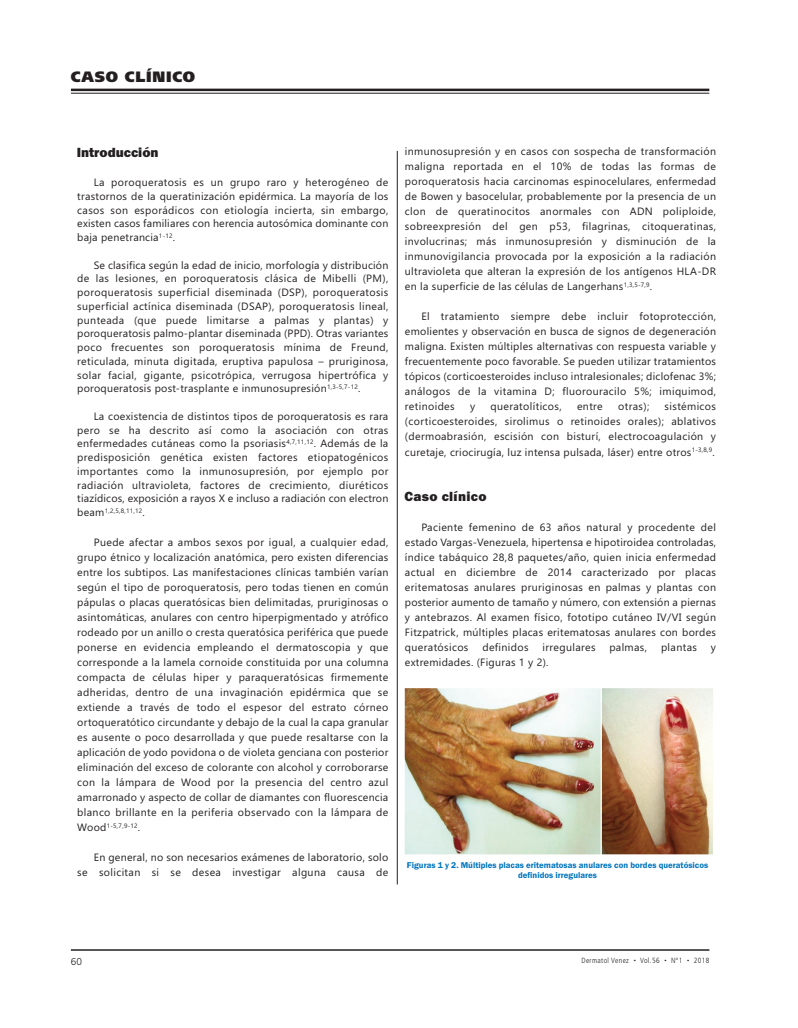
<style>
.page{position:relative;width:798px;height:1028px;background:#fff}
.page>*{position:absolute;margin:0;border:0;box-sizing:border-box;transform-origin:0 0}
.t1{font:900 15px "Frutiger LT Std";letter-spacing:.05em;color:#231f20}
.t2{font:800 13.75px "Franklin Gothic";color:#231f20}
.t3{font:800 13.75px "Franklin Gothic";letter-spacing:.025em;color:#231f20}
.t4{font:10.62px/15px "Gadugi";letter-spacing:.025em;color:#231f20;text-align:justify}
.t5{font:300 10px "Frutiger LT Std";color:#231f20}
.t6{font:600 8.75px/10px "Franklin Gothic";color:#0075bf;text-align:center}
.t7{font:300 condensed 7.5px "Frutiger LT Std";letter-spacing:.05em;color:#231f20}
.t8{font:6.38px "Gadugi";color:#231f20}
.s1{font-size:10.62px}
.s2{font-size:4.38px}
</style>
<div class="page">
<hr style="left:71px;top:89px;width:638px;height:2px;background:#231f20">
<hr style="left:71px;top:93px;width:638px;height:1px;background:#231f20">
<hr style="left:397px;top:151px;width:1px;height:733px;background:#231f20">
<hr style="left:71px;top:949px;width:638px;height:1px;background:#231f20">
<img style="left:404px;top:688px;width:197px;height:166px">
<img style="left:601px;top:688px;width:112px;height:166px">
<h1 class="t1" style="left:71px;top:70px;width:126px">CASO CLÍNICO</h1>
<p class="t2" style="left:77px;top:144px;width:83px">Introducción</p>
<p class="t4" style="left:77px;top:175px;width:312px;line-height:13.8px;text-indent:16px">La poroqueratosis es un grupo raro y heterogéneo de trastornos de la queratinización epidérmica. La mayoría de los casos son esporádicos con etiología incierta, sin embargo, existen casos familiares con herencia autosómica dominante con baja penetrancia<sup>1-12</sup>.</p>
<p class="t4" style="left:77px;top:258px;width:312px;line-height:13.8px;text-indent:16px">Se clasifica según la edad de inicio, morfología y distribución de las lesiones, en poroqueratosis clásica de Mibelli (PM), poroqueratosis superficial diseminada (DSP), poroqueratosis superficial actínica diseminada (DSAP), poroqueratosis lineal, punteada (que puede limitarse a palmas y plantas) y poroqueratosis palmo-plantar diseminada (PPD). Otras variantes poco frecuentes son poroqueratosis mínima de Freund, reticulada, minuta digitada, eruptiva papulosa – pruriginosa, solar facial, gigante, psicotrópica, verrugosa hipertrófica y poroqueratosis post-trasplante e inmunosupresión<sup>1,3-5,7-12</sup>.</p>
<p class="t4" style="left:77px;top:409px;width:312px;line-height:13.8px;text-indent:16px">La coexistencia de distintos tipos de poroqueratosis es rara pero se ha descrito así como la asociación con otras enfermedades cutáneas como la psoriasis<sup>4,7,11,12</sup>. Además de la predisposición genética existen factores etiopatogénicos importantes como la inmunosupresión, por ejemplo por radiación ultravioleta, factores de crecimiento, diuréticos tiazídicos, exposición a rayos X e incluso a radiación con electron</p>
<p class="t8" style="left:77px;top:507px;width:69px"><span class="s1">beam</span>1,2,5,8,11,12<span class="s1">.</span></p>
<p class="t4" style="left:77px;top:535px;width:312px;text-indent:16px">Puede afectar a ambos sexos por igual, a cualquier edad, grupo étnico y localización anatómica, pero existen diferencias entre los subtipos. Las manifestaciones clínicas también varían según el tipo de poroqueratosis, pero todas tienen en común pápulas o placas queratósicas bien delimitadas, pruriginosas o asintomáticas, anulares con centro hiperpigmentado y atrófico rodeado por un anillo o cresta queratósica periférica que puede ponerse en evidencia empleando el dermatoscopia y que corresponde a la lamela cornoide constituida por una columna compacta de células hiper y paraqueratósicas firmemente adheridas, dentro de una invaginación epidérmica que se extiende a través de todo el espesor del estrato córneo ortoqueratótico circundante y debajo de la cual la capa granular es ausente o poco desarrollada y que puede resaltarse con la aplicación de yodo povidona o de violeta genciana con posterior eliminación del exceso de colorante con alcohol y corroborarse con la lámpara de Wood por la presencia del centro azul amarronado y aspecto de collar de diamantes con fluorescencia blanco brillante en la periferia observado con la lámpara de</p>
<p class="t8" style="left:77px;top:822px;width:64px"><span class="s1">Wood</span>1-5,7,9-12<span class="s1">.</span></p>
<p class="t4" style="left:77px;top:850px;width:312px;text-align:right">En general, no son necesarios exámenes de laboratorio, solo<br>se solicitan si se desea investigar alguna causa de</p>
<p class="t4" style="left:405px;top:144px;width:312px">inmunosupresión y en casos con sospecha de transformación maligna reportada en el 10% de todas las formas de poroqueratosis hacia carcinomas espinocelulares, enfermedad de Bowen y basocelular, probablemente por la presencia de un clon de queratinocitos anormales con ADN poliploide, sobreexpresión del gen p53, filagrinas, citoqueratinas, involucrinas; más inmunosupresión y disminución de la inmunovigilancia provocada por la exposición a la radiación ultravioleta que alteran la expresión de los antígenos HLA-DR en la superficie de las células de Langerhans<sup>1,3,5-7,9</sup>.</p>
<p class="t4" style="left:405px;top:309px;width:312px;text-indent:16px">El tratamiento siempre debe incluir fotoprotección, emolientes y observación en busca de signos de degeneración maligna. Existen múltiples alternativas con respuesta variable y frecuentemente poco favorable. Se pueden utilizar tratamientos tópicos (corticoesteroides incluso intralesionales; diclofenac 3%; análogos de la vitamina D; fluorouracilo 5%; imiquimod, retinoides</p>
<p class="t4" style="left:405px;top:399px;width:312px;text-indent:259px">sistémicos (corticoesteroides, sirolimus o retinoides orales); ablativos (dermoabrasión, escisión con bisturí, electrocoagulación y curetaje, criocirugía, luz intensa pulsada, láser) entre otros<sup>1-3,8,9</sup>.</p>
<p class="t3" style="left:404px;top:488px;width:84px">Caso clínico</p>
<p class="t4" style="left:405px;top:519px;width:312px;text-indent:16px">Paciente femenino de 63 años natural y procedente del estado Vargas-Venezuela, hipertensa e hipotiroidea controladas, índice tabáquico 28,8 paquetes/año, quien inicia enfermedad actual en diciembre de 2014 caracterizado por placas eritematosas anulares pruriginosas en palmas y plantas con posterior aumento de tamaño y número, con extensión a piernas y antebrazos. Al examen físico, fototipo cutáneo IV/VI según Fitzpatrick, múltiples placas eritematosas anulares con bordes queratósicos</p>
<p class="t4" style="left:470px;top:399px;width:7px">y</p>
<p class="t4" style="left:490px;top:399px;width:73px">queratolíticos,</p>
<p class="t4" style="left:576px;top:399px;width:27px">entre</p>
<p class="t4" style="left:618px;top:399px;width:33px">otras);</p>
<p class="t4" style="left:482px;top:639px;width:48px">definidos</p>
<p class="t4" style="left:542px;top:639px;width:54px">irregulares</p>
<p class="t4" style="left:609px;top:639px;width:39px">palmas,</p>
<p class="t4" style="left:660px;top:639px;width:37px">plantas</p>
<p class="t4" style="left:710px;top:639px;width:7px">y</p>
<p class="t4" style="left:405px;top:654px;width:145px">extremidades. (Figuras 1 y 2).</p>
<p class="t6" style="left:407px;top:859px;width:303px">Figuras 1 y 2. Múltiples placas eritematosas anulares con bordes queratósicos definidos irregulares</p>
<p class="t5" style="left:71px;top:957px;width:13px">60</p>
<p class="t7" style="left:581px;top:957px;width:129px">Dermatol Venez <span class="s2">•</span> Vol.56 <span class="s2">•</span> Nº1 <span class="s2">•</span> 2018</p>
</div>
